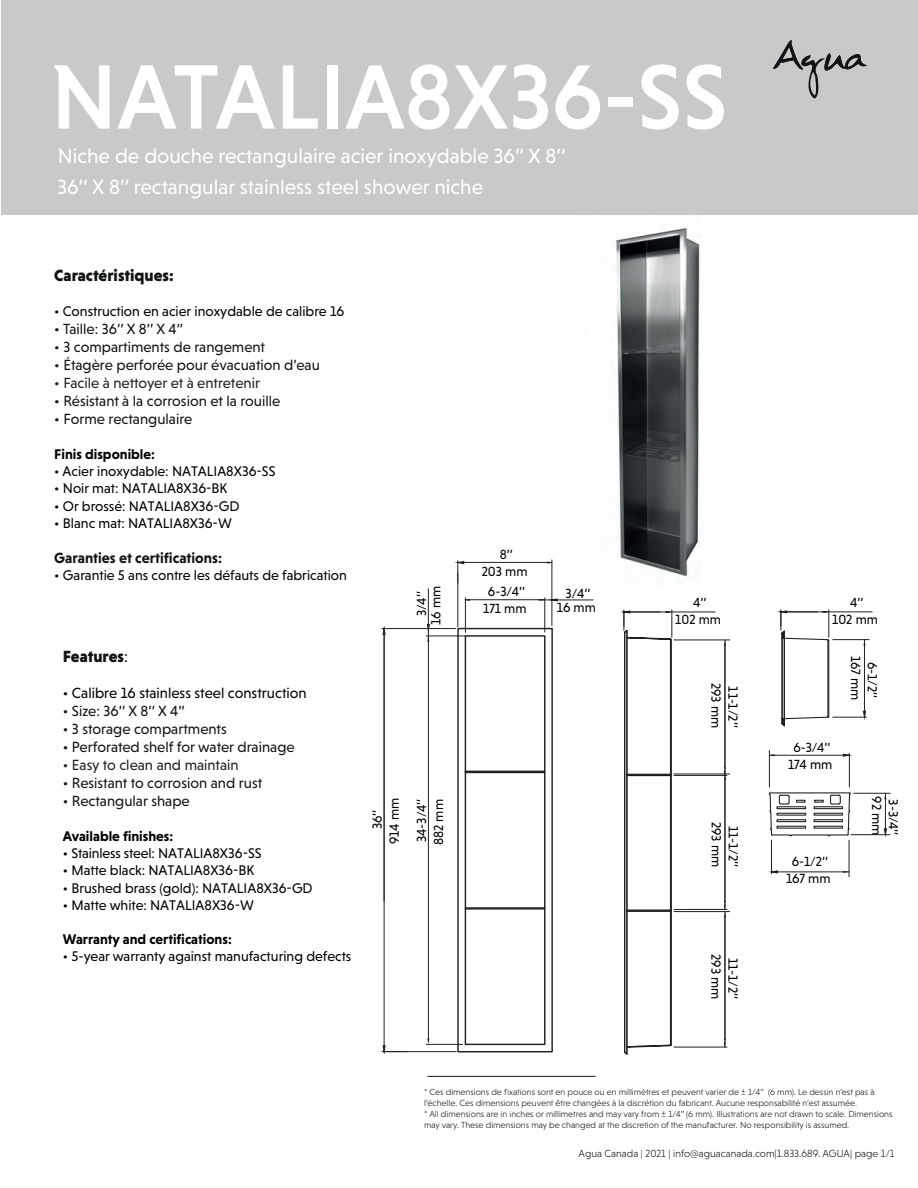
<style>
.page{position:relative;width:918px;height:1188px;background:#fff}
.page>*{position:absolute;margin:0;border:0;box-sizing:border-box;transform-origin:0 0}
.t1{font:500 93px "Niveau Grotesk";color:#fff}
.t2{font:21px/30.6px "Niveau Grotesk";color:#fff}
.t3{font:900 16.5px "Niveau Grotesk";color:#111416}
.t4{font:15px "Niveau Grotesk";color:#111416}
.t5{font:15px "Niveau Grotesk";color:#231f20}
.t6{font:15px "Niveau Grotesk";color:#111315}
.t7{font:15px "Niveau Grotesk";color:#000001}
.t8{font:700 15px "Niveau Grotesk";color:#111416}
.t9{font:14.25px "Niveau Grotesk";color:#000001}
.t10{font:700 14.25px "Niveau Grotesk";color:#000001}
.t11{font:13.5px/16.8px "Niveau Grotesk";color:#000001;text-align:center}
.t12{font:300 10.5px "Niveau Grotesk";color:#111416}
.t13{font:300 9px/10.8px "Niveau Grotesk";color:#111416}
.s1{color:#111315}
.s2{font-weight:400}
</style>
<div class="page">
<img style="left:517px;top:228px;width:184px;height:370px">
<div style="left:1px;top:0;width:917px;height:214px;background:#c9c9c9"></div>
<svg style="left:773px;top:40px;width:95px;height:58px"></svg>
<hr style="left:428px;top:1076px;width:168px;height:1px;background:#231f20">
<div style="left:457px;top:628px;width:96px;height:424px;border:1px solid #231f20"></div>
<div style="left:465px;top:635px;width:80px;height:410px;border:1px solid #231f20"></div>
<hr style="left:465px;top:908px;width:80px;height:2px;background:#231f20">
<hr style="left:465px;top:772px;width:80px;height:1px;background:#231f20">
<hr style="left:465px;top:907px;width:80px;height:2px;background:#231f20">
<hr style="left:465px;top:771px;width:80px;height:1px;background:#231f20">
<svg style="left:768px;top:792px;width:83px;height:45px"></svg>
<hr style="left:382px;top:628px;width:74px;height:1px;background:#231f20">
<hr style="left:382px;top:1051px;width:74px;height:1px;background:#231f20">
<hr style="left:384px;top:629px;width:1px;height:417px;background:#231f20">
<svg style="left:382px;top:628px;width:4px;height:7px"></svg>
<svg style="left:382px;top:1045px;width:4px;height:7px"></svg>
<hr style="left:465px;top:599px;width:80px;height:1px;background:#231f20">
<hr style="left:465px;top:598px;width:1px;height:34px;background:#231f20">
<hr style="left:545px;top:598px;width:1px;height:34px;background:#231f20">
<hr style="left:428px;top:636px;width:1px;height:404px;background:#231f20">
<hr style="left:426px;top:636px;width:39px;height:1px;background:#231f20">
<hr style="left:426px;top:1044px;width:37px;height:1px;background:#231f20">
<hr style="left:458px;top:562px;width:94px;height:1px;background:#231f20">
<hr style="left:458px;top:573px;width:1px;height:54px;background:#231f20">
<hr style="left:552px;top:560px;width:1px;height:65px;background:#231f20">
<svg style="left:457px;top:561px;width:7px;height:22px"></svg>
<hr style="left:541px;top:600px;width:52px;height:1px;background:#231f20">
<svg style="left:551px;top:598px;width:7px;height:4px"></svg>
<hr style="left:428px;top:589px;width:1px;height:52px;background:#231f20">
<svg style="left:427px;top:624px;width:3px;height:18px"></svg>
<hr style="left:666px;top:612px;width:49px;height:1px;background:#231f20">
<svg style="left:623px;top:610px;width:50px;height:445px"></svg>
<hr style="left:823px;top:612px;width:49px;height:1px;background:#231f20">
<svg style="left:780px;top:610px;width:50px;height:117px"></svg>
<hr style="left:674px;top:640px;width:56px;height:1px;background:#231f20">
<hr style="left:674px;top:775px;width:53px;height:1px;background:#231f20">
<hr style="left:725px;top:646px;width:1px;height:129px;background:#231f20">
<svg style="left:724px;top:640px;width:2px;height:6px"></svg>
<hr style="left:674px;top:774px;width:56px;height:1px;background:#231f20">
<hr style="left:674px;top:909px;width:53px;height:1px;background:#231f20">
<hr style="left:725px;top:780px;width:1px;height:129px;background:#231f20">
<svg style="left:724px;top:768px;width:2px;height:12px"></svg>
<hr style="left:674px;top:911px;width:56px;height:1px;background:#231f20">
<hr style="left:674px;top:1047px;width:53px;height:1px;background:#231f20">
<hr style="left:725px;top:918px;width:1px;height:129px;background:#231f20">
<svg style="left:724px;top:902px;width:2px;height:16px"></svg>
<svg style="left:724px;top:1039px;width:2px;height:9px"></svg>
<hr style="left:864px;top:640px;width:1px;height:77px;background:#231f20">
<hr style="left:833px;top:639px;width:36px;height:1px;background:#231f20">
<hr style="left:833px;top:717px;width:33px;height:1px;background:#231f20">
<svg style="left:863px;top:710px;width:3px;height:8px"></svg>
<hr style="left:769px;top:755px;width:80px;height:1px;background:#231f20">
<hr style="left:769px;top:751px;width:1px;height:36px;background:#231f20">
<hr style="left:849px;top:753px;width:1px;height:34px;background:#231f20">
<svg style="left:843px;top:753px;width:7px;height:4px"></svg>
<hr style="left:772px;top:872px;width:77px;height:1px;background:#231f20">
<hr style="left:849px;top:840px;width:1px;height:37px;background:#231f20">
<hr style="left:771px;top:840px;width:1px;height:34px;background:#231f20">
<svg style="left:843px;top:871px;width:6px;height:2px"></svg>
<svg style="left:772px;top:870px;width:6px;height:4px"></svg>
<hr style="left:885px;top:793px;width:1px;height:42px;background:#231f20">
<hr style="left:854px;top:793px;width:36px;height:1px;background:#231f20">
<hr style="left:851px;top:834px;width:39px;height:1px;background:#231f20">
<svg style="left:884px;top:828px;width:3px;height:7px"></svg>
<h1 class="t1" style="left:51px;top:44px;width:678px">NATALIA8X36-SS</h1>
<h2 class="t2" style="left:57px;top:141px;width:510px">Niche de douche rectangulaire acier inoxydable 36’’ X 8’’<br>36’’ X 8’’ rectangular stainless steel shower niche</h2>
<h3 class="t3" style="left:54px;top:266px;width:121px">Caractéristiques:</h3>
<h3 class="t9" style="left:54px;top:303px;width:292px">• Construction en acier inoxydable de calibre 16</h3>
<h3 class="t6" style="left:54px;top:321px;width:130px">• Taille: 36’’ X 8’’ X 4’’</h3>
<h3 class="t4" style="left:54px;top:339px;width:212px">• 3 compartiments de rangement</h3>
<h3 class="t4" style="left:54px;top:357px;width:267px">• Étagère perforée pour évacuation d’eau</h3>
<h3 class="t5" style="left:54px;top:375px;width:207px">• Facile à nettoyer et à entretenir</h3>
<h3 class="t4" style="left:54px;top:393px;width:228px"><span class="s1">•</span> Résistant à la corrosion et la rouille</h3>
<h3 class="t4" style="left:54px;top:411px;width:140px"><span class="s1">•</span> Forme rectangulaire</h3>
<h3 class="t10" style="left:54px;top:446px;width:102px">Finis disponible:</h3>
<h3 class="t9" style="left:54px;top:463px;width:223px">• Acier inoxydable: NATALIA8X36-SS</h3>
<h3 class="t9" style="left:54px;top:481px;width:175px">• Noir mat: NATALIA8X36-BK</h3>
<h3 class="t9" style="left:54px;top:498px;width:187px">• Or brossé: NATALIA8X36-GD</h3>
<h3 class="t9" style="left:54px;top:515px;width:179px">• Blanc mat: NATALIA8X36-W</h3>
<h3 class="t8" style="left:54px;top:549px;width:169px">Garanties et certifications:</h3>
<h3 class="t9" style="left:54px;top:567px;width:294px">• Garantie 5 ans contre les défauts de fabrication</h3>
<h3 class="t3" style="left:63px;top:647px;width:67px">Features<span class="s2">:</span></h3>
<h3 class="t7" style="left:63px;top:685px;width:245px">• Calibre 16 stainless steel construction</h3>
<h3 class="t6" style="left:63px;top:703px;width:124px">• Size: 36’’ X 8’’ X 4’’</h3>
<h3 class="t4" style="left:63px;top:721px;width:166px">• 3 storage compartments</h3>
<h3 class="t4" style="left:63px;top:739px;width:233px">• Perforated shelf for water drainage</h3>
<h3 class="t5" style="left:63px;top:757px;width:177px">• Easy to clean and maintain</h3>
<h3 class="t4" style="left:63px;top:775px;width:201px">• Resistant to corrosion and rust</h3>
<h3 class="t4" style="left:63px;top:793px;width:128px"><span class="s1">•</span> Rectangular shape</h3>
<h3 class="t10" style="left:63px;top:828px;width:112px">Available finishes:</h3>
<h3 class="t9" style="left:63px;top:845px;width:200px">• Stainless steel: NATALIA8X36-SS</h3>
<h3 class="t9" style="left:63px;top:862px;width:193px">• Matte black: NATALIA8X36-BK</h3>
<h3 class="t9" style="left:63px;top:880px;width:251px">• Brushed brass (gold): NATALIA8X36-GD</h3>
<h3 class="t9" style="left:63px;top:897px;width:193px">• Matte white: NATALIA8X36-W</h3>
<h3 class="t10" style="left:63px;top:931px;width:170px">Warranty and certifications:</h3>
<h3 class="t9" style="left:63px;top:948px;width:290px">• 5-year warranty against manufacturing defects</h3>
<h3 class="t11" style="left:369px;top:844px;width:48px;rotate:-90deg">36’’<br>914 mm</h3>
<h3 class="t11" style="left:482px;top:546px;width:47px">8’’<br>203 mm</h3>
<h3 class="t11" style="left:428px;top:625px;width:41px;rotate:-90deg">16 mm</h3>
<h3 class="t11" style="left:675px;top:594px;width:47px">4’’<br>102 mm</h3>
<h3 class="t11" style="left:832px;top:594px;width:47px">4’’<br>102 mm</h3>
<h3 class="t11" style="left:483px;top:583px;width:45px">6-3/4’’<br>171 mm</h3>
<h3 class="t11" style="left:566px;top:585px;width:26px">3/4’’</h3>
<h3 class="t11" style="left:413px;top:616px;width:26px;rotate:-90deg">3/4’’</h3>
<h3 class="t11" style="left:557px;top:599px;width:41px">16 mm</h3>
<h3 class="t11" style="left:413px;top:845px;width:48px;text-align:left;rotate:-90deg">34-3/4’’<br>882 mm</h3>
<h3 class="t11" style="left:742px;top:683px;width:47px;text-align:left;rotate:90deg">11-1/2’’<br>293 mm</h3>
<h3 class="t11" style="left:742px;top:822px;width:47px;text-align:left;rotate:90deg">11-1/2’’<br>293 mm</h3>
<h3 class="t11" style="left:788px;top:739px;width:46px">6-3/4’’<br>174 mm</h3>
<h3 class="t11" style="left:786px;top:853px;width:46px">6-1/2’’<br>167 mm</h3>
<h3 class="t11" style="left:881px;top:656px;width:46px;rotate:90deg">6-1/2’’<br>167 mm</h3>
<h3 class="t11" style="left:902px;top:796px;width:41px;text-align:left;rotate:90deg">3-3/4’’<br>92 mm</h3>
<h3 class="t11" style="left:742px;top:954px;width:47px;text-align:left;rotate:90deg">11-1/2’’<br>293 mm</h3>
<p class="t13" style="left:424px;top:1087px;width:470px">* Ces dimensions de fixations sont en pouce ou en millimètres et peuvent varier de ± 1/4’’ (6 mm). Le dessin n’est pas à l’échelle. Ces dimensions peuvent être changées à la discrétion du fabricant. Aucune responsabilité n'est assumée.<br>* All dimensions are in inches or millimetres and may vary from ± 1/4’’ (6 mm). Illustrations are not drawn to scale. Dimensions may vary. These dimensions may be changed at the discretion of the manufacturer. No responsibility is assumed.</p>
<p class="t12" style="left:579px;top:1148px;width:318px">Agua Canada | 2021 | info@aguacanada.com|1.833.689. AGUA| page 1/1</p>
</div>
